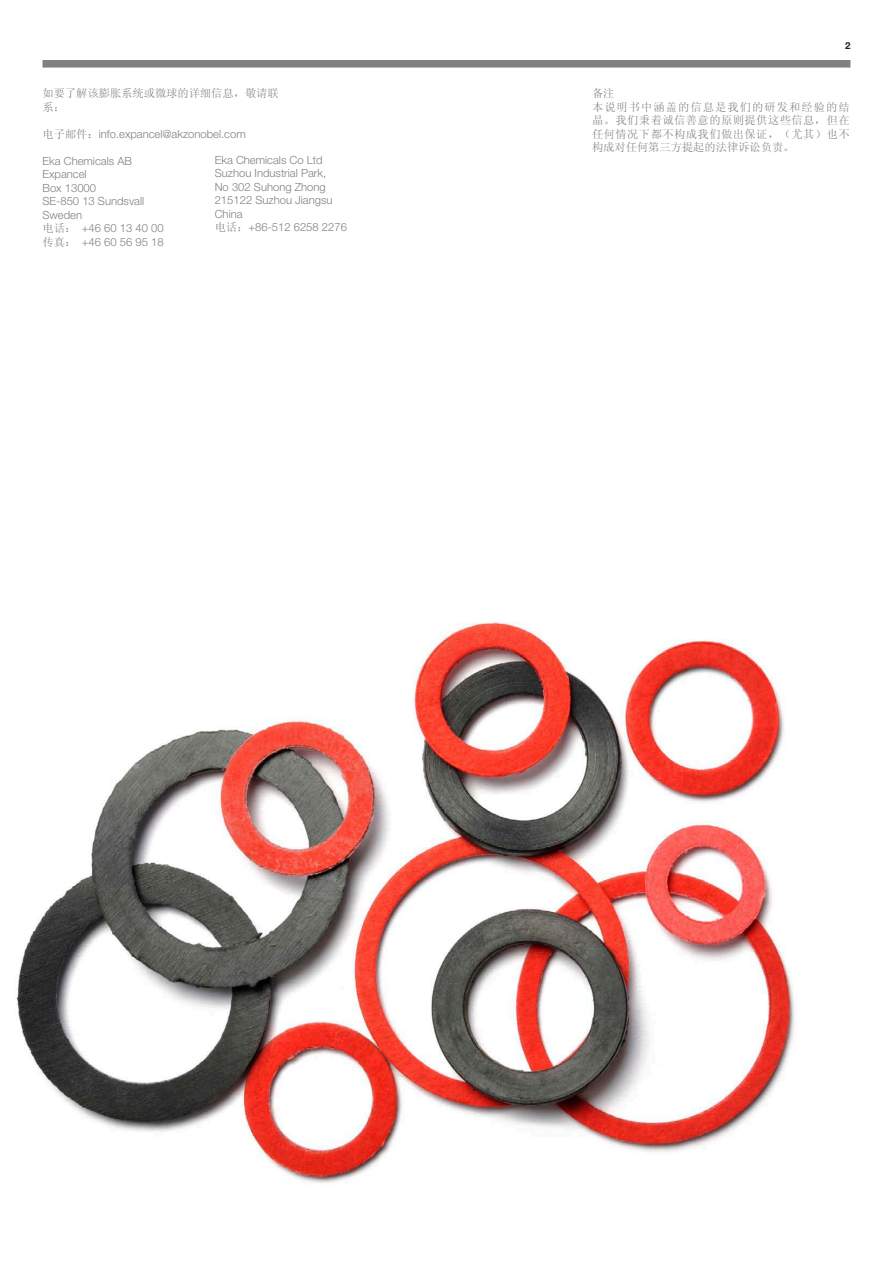
<style>
.page{position:relative;width:893px;height:1263px;background:#fff}
.page>*{position:absolute;margin:0;border:0;box-sizing:border-box;transform-origin:0 0}
.t1{font:300 11.25px/13.5px "Helvetica Neue LT Pro";color:#808083}
.t2{font:11.25px/13.5px "Sim Sun";letter-spacing:.045em;color:#808083}
.t3{font:11.25px/13.5px "Sim Sun";color:#808083}
.t4{font:700 9.75px "Helvetica Neue LT Pro";color:#231f20}
.s1{font-family:"Sim Sun";font-weight:400}
</style>
<div class="page">
<div style="left:43px;top:60px;width:807px;height:8px;background:#808083"></div>
<img style="left:16px;top:622px;width:779px;height:562px">
<p class="t3" style="left:43px;top:87px;width:238px">如要了解该膨胀系统或微球的详细信息，敬请联系：</p>
<p class="t1" style="left:43px;top:127px;width:205px"><span class="s1">电子邮件：</span>info.expancel@akzonobel.com</p>
<p class="t1" style="left:43px;top:154px;width:123px">Eka Chemicals AB<br>Expancel<br>Box 13000<br>SE-850 13 Sundsvall<br>Sweden<br><span class="s1">电话：</span> +46 60 13 40 00<span class="s1">传真：</span> +46 60 56 95 18</p>
<p class="t1" style="left:215px;top:153px;width:134px">Eka Chemicals Co Ltd<br>Suzhou Industrial Park,<br>No 302 Suhong Zhong<br>215122 Suzhou Jiangsu<br>China<br><span class="s1">电话：</span>+86-512 6258 2276</p>
<p class="t4" style="left:845px;top:40px;width:7px">2</p>
<p class="t2" style="left:592px;top:87px;width:259px">备注<br>本说明书中涵盖的信息是我们的研发和经验的结晶。我们秉着诚信善意的原则提供这些信息，但在任何情况下都不构成我们做出保证，（尤其）也不构成对任何第三方提起的法律诉讼负责。</p>
</div>
